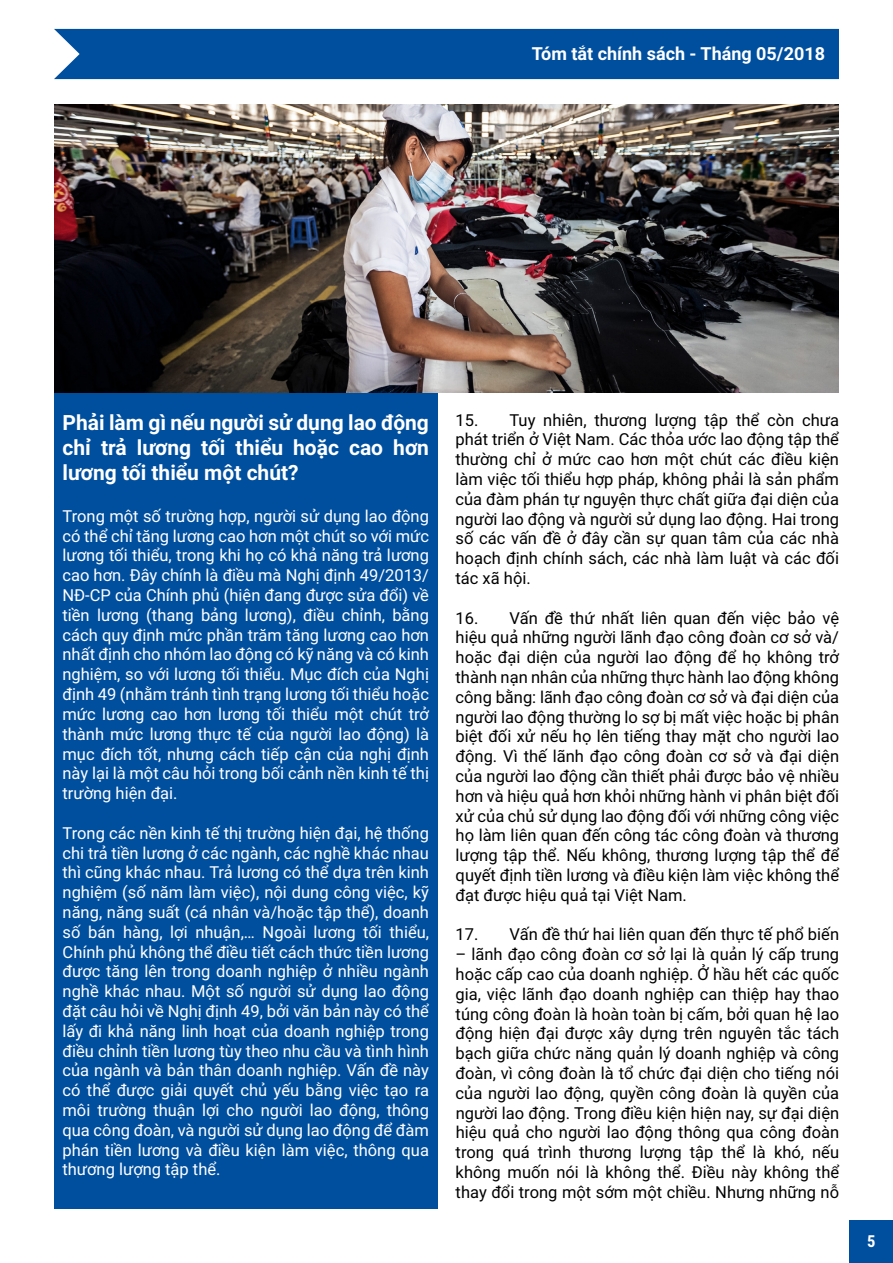
<style>
.page{position:relative;width:893px;height:1263px;background:#fff}
.page>*{position:absolute;margin:0;border:0;box-sizing:border-box;transform-origin:0 0}
.t1{font:700 21px/25.2px "Roboto";color:#fff;text-align:justify}
.t2{font:700 18px "Roboto";color:#fff}
.t3{font:16.5px/19.8px "Roboto";color:#000;text-align:justify}
.t4{font:16.5px/19.8px "Roboto";color:#fff;text-align:justify}
.t5{font:700 16.5px "Roboto Condensed";color:#fff}
</style>
<div class="page">
<div style="left:54px;top:389px;width:383px;height:820px;background:#004f9f"></div>
<div style="left:54px;top:29px;width:785px;height:50px;background:#004f9f"></div>
<div style="left:850px;top:1221px;width:43px;height:42px;background:#004f9f"></div>
<img style="left:54px;top:104px;width:785px;height:288px">
<p class="t2" style="left:532px;top:41px;width:295px">Tóm tắt chính sách - Tháng 05/2018</p>
<p class="t1" style="left:63px;top:409px;width:368px">Phải làm gì nếu người sử dụng lao động chỉ trả lương tối thiểu hoặc cao hơn lương tối thiểu một chút?</p>
<p class="t4" style="left:63px;top:505px;width:368px">Trong một số trường hợp, người sử dụng lao động có thể chỉ tăng lương cao hơn một chút so với mức lương tối thiểu, trong khi họ có khả năng trả lương cao hơn. Đây chính là điều mà Nghị định 49/2013/ NĐ-CP của Chính phủ (hiện đang được sửa đổi) về tiền lương (thang bảng lương), điều chỉnh, bằng cách quy định mức phần trăm tăng lương cao hơn nhất định cho nhóm lao động có kỹ năng và có kinh nghiệm, so với lương tối thiểu. Mục đích của Nghị định 49 (nhằm tránh tình trạng lương tối thiểu hoặc mức lương cao hơn lương tối thiểu một chút trở thành mức lương thực tế của người lao động) là mục đích tốt, nhưng cách tiếp cận của nghị định này lại là một câu hỏi trong bối cảnh nền kinh tế thị trường hiện đại.</p>
<p class="t4" style="left:62px;top:822px;width:368px">Trong các nền kinh tế thị trường hiện đại, hệ thống chi trả tiền lương ở các ngành, các nghề khác nhau thì cũng khác nhau. Trả lương có thể dựa trên kinh nghiệm (số năm làm việc), nội dung công việc, kỹ năng, năng suất (cá nhân và/hoặc tập thể), doanh số bán hàng, lợi nhuận,… Ngoài lương tối thiểu, Chính phủ không thể điều tiết cách thức tiền lương được tăng lên trong doanh nghiệp ở nhiều ngành nghề khác nhau. Một số người sử dụng lao động đặt câu hỏi về Nghị định 49, bởi văn bản này có thể lấy đi khả năng linh hoạt của doanh nghiệp trong điều chỉnh tiền lương tùy theo nhu cầu và tình hình của ngành và bản thân doanh nghiệp. Vấn đề này có thể được giải quyết chủ yếu bằng việc tạo ra môi trường thuận lợi cho người lao động, thông qua công đoàn, và người sử dụng lao động để đàm phán tiền lương và điều kiện làm việc, thông qua thương lượng tập thể.</p>
<p class="t3" style="left:455px;top:409px;width:385px">15. Tuy nhiên, thương lượng tập thể còn chưa phát triển ở Việt Nam. Các thỏa ước lao động tập thể thường chỉ ở mức cao hơn một chút các điều kiện làm việc tối thiểu hợp pháp, không phải là sản phẩm của đàm phán tự nguyện thực chất giữa đại diện của người lao động và người sử dụng lao động. Hai trong số các vấn đề ở đây cần sự quan tâm của các nhà hoạch định chính sách, các nhà làm luật và các đối tác xã hội.</p>
<p class="t3" style="left:456px;top:607px;width:385px">16. Vấn đề thứ nhất liên quan đến việc bảo vệ hiệu quả những người lãnh đạo công đoàn cơ sở và/ hoặc đại diện của người lao động để họ không trở thành nạn nhân của những thực hành lao động không công bằng: lãnh đạo công đoàn cơ sở và đại diện của người lao động thường lo sợ bị mất việc hoặc bị phân biệt đối xử nếu họ lên tiếng thay mặt cho người lao động. Vì thế lãnh đạo công đoàn cơ sở và đại diện của người lao động cần thiết phải được bảo vệ nhiều hơn và hiệu quả hơn khỏi những hành vi phân biệt đối xử của chủ sử dụng lao động đối với những công việc họ làm liên quan đến công tác công đoàn và thương lượng tập thể. Nếu không, thương lượng tập thể để quyết định tiền lương và điều kiện làm việc không thể đạt được hiệu quả tại Việt Nam.</p>
<p class="t3" style="left:456px;top:924px;width:385px">17. Vấn đề thứ hai liên quan đến thực tế phổ biến</p>
<p class="t3" style="left:456px;top:944px;width:385px">– lãnh đạo công đoàn cơ sở lại là quản lý cấp trung hoặc cấp cao của doanh nghiệp. Ở hầu hết các quốc gia, việc lãnh đạo doanh nghiệp can thiệp hay thao túng công đoàn là hoàn toàn bị cấm, bởi quan hệ lao động hiện đại được xây dựng trên nguyên tắc tách bạch giữa chức năng quản lý doanh nghiệp và công đoàn, vì công đoàn là tổ chức đại diện cho tiếng nói của người lao động, quyền công đoàn là quyền của người lao động. Trong điều kiện hiện nay, sự đại diện hiệu quả cho người lao động thông qua công đoàn trong quá trình thương lượng tập thể là khó, nếu không muốn nói là không thể. Điều này không thể thay đổi trong một sớm một chiều. Nhưng những nỗ</p>
<p class="t5" style="left:867px;top:1230px;width:10px">5</p>
</div>
